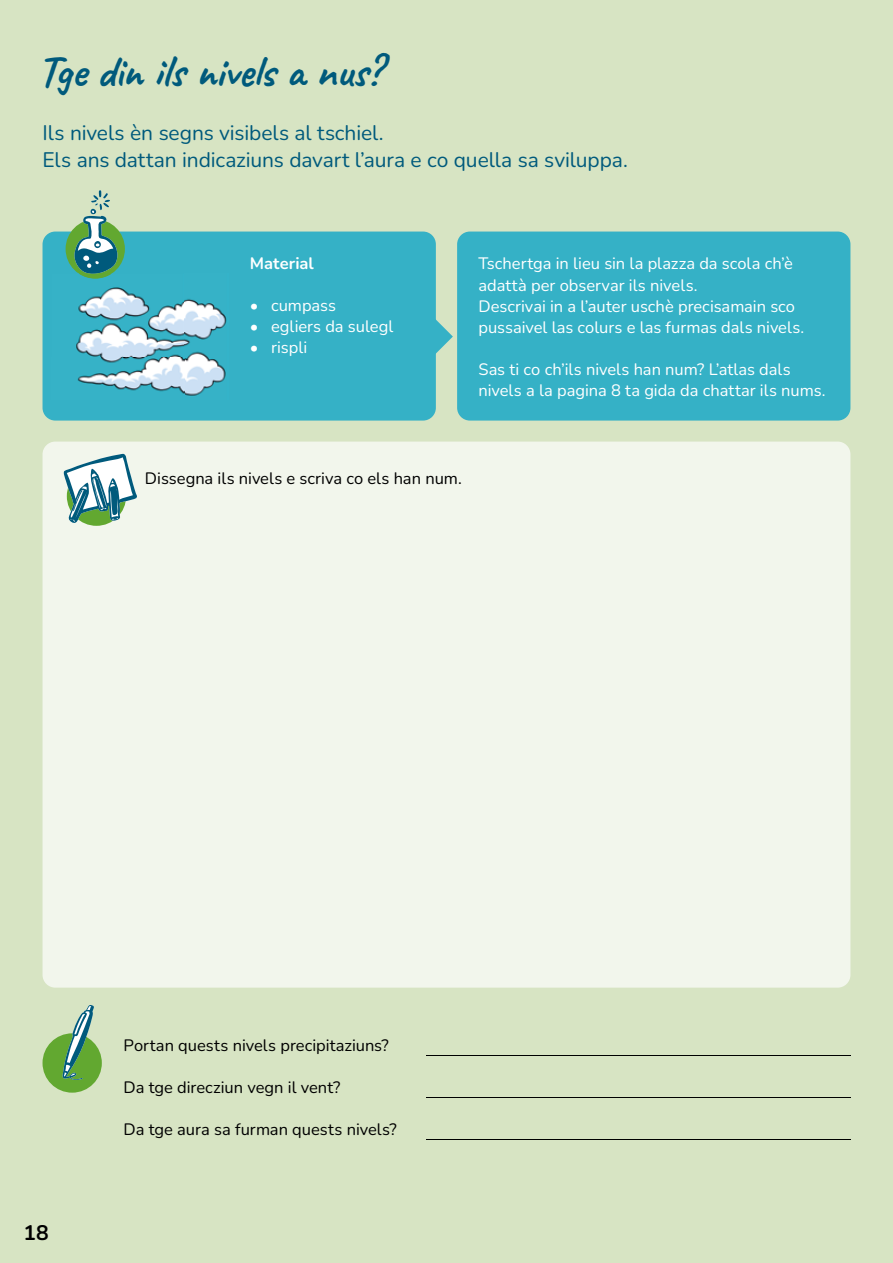
<style>
.page{position:relative;width:893px;height:1263px;background:#d7e4c3}
.page>*{position:absolute;margin:0;border:0;box-sizing:border-box;transform-origin:0 0}
.t1{font:700 45px "Caveat";letter-spacing:-.015em;color:#005a7c}
.t2{font:21px/27px "Nunito";letter-spacing:-.005em;color:#005a7c}
.t3{font:700 21px "Nunito";color:#000}
.t4{font:16.5px/21px "Nunito";color:#fff}
.t5{font:16.5px "Nunito";color:#000}
.t6{font:700 16.5px "Nunito";letter-spacing:.005em;color:#fff}
</style>
<div class="page">
<div style="left:457px;top:232px;width:393px;height:189px;background:#35b1c6;border-radius:13px"></div>
<div style="left:43px;top:232px;width:393px;height:189px;background:#35b1c6;border-radius:13px"></div>
<svg style="left:435px;top:295px;width:18px;height:83px"></svg>
<div style="left:66px;top:219px;width:59px;height:60px;background:#62a830;border-radius:50%"></div>
<hr style="left:425px;top:1055px;width:425px;height:1px;background:#000">
<hr style="left:425px;top:1097px;width:425px;height:1px;background:#000">
<hr style="left:425px;top:1139px;width:425px;height:1px;background:#000">
<div style="left:43px;top:1033px;width:59px;height:60px;background:#62a830;border-radius:50%"></div>
<svg style="left:62px;top:1005px;width:33px;height:75px"></svg>
<div style="left:43px;top:442px;width:807px;height:546px;background:#f2f6ec;border-radius:13px"></div>
<svg style="left:64px;top:454px;width:73px;height:70px"></svg>
<img style="left:76px;top:287px;width:151px;height:109px">
<img style="left:81px;top:275px;width:28px;height:4px">
<svg style="left:73px;top:190px;width:45px;height:85px"></svg>
<h1 class="t1" style="left:38px;top:43px;width:346px">Tge din ils nivels a nus?</h1>
<p class="t2" style="left:43px;top:119px;width:587px">Ils nivels èn segns visibels al tschiel.<br>Els ans dattan indicaziuns davart l’aura e co quella sa sviluppa.</p>
<p class="t6" style="left:250px;top:252px;width:66px">Material</p>
<p class="t4" style="left:250px;top:294px;width:88px">• cumpass</p>
<p class="t4" style="left:250px;top:315px;width:145px">• egliers da sulegl</p>
<p class="t4" style="left:250px;top:336px;width:59px">• rispli</p>
<p class="t4" style="left:478px;top:253px;width:327px">Tschertga in lieu sin la plazza da scola ch’è adattà per observar ils nivels.<br>Descrivai in a l’auter uschè precisamain sco pussaivel las colurs e las furmas dals nivels.</p>
<p class="t4" style="left:478px;top:358px;width:349px">Sas ti co ch’ils nivels han num? L’atlas dals nivels a la pagina 8 ta gida da chattar ils nums.</p>
<p class="t5" style="left:145px;top:466px;width:318px">Dissegna ils nivels e scriva co els han num.</p>
<p class="t3" style="left:23px;top:1218px;width:27px">18</p>
<p class="t5" style="left:124px;top:1033px;width:267px">Portan quests nivels precipitaziuns?</p>
<p class="t5" style="left:124px;top:1075px;width:218px">Da tge direcziun vegn il vent?</p>
<p class="t5" style="left:124px;top:1117px;width:275px">Da tge aura sa furman quests nivels?</p>
</div>
